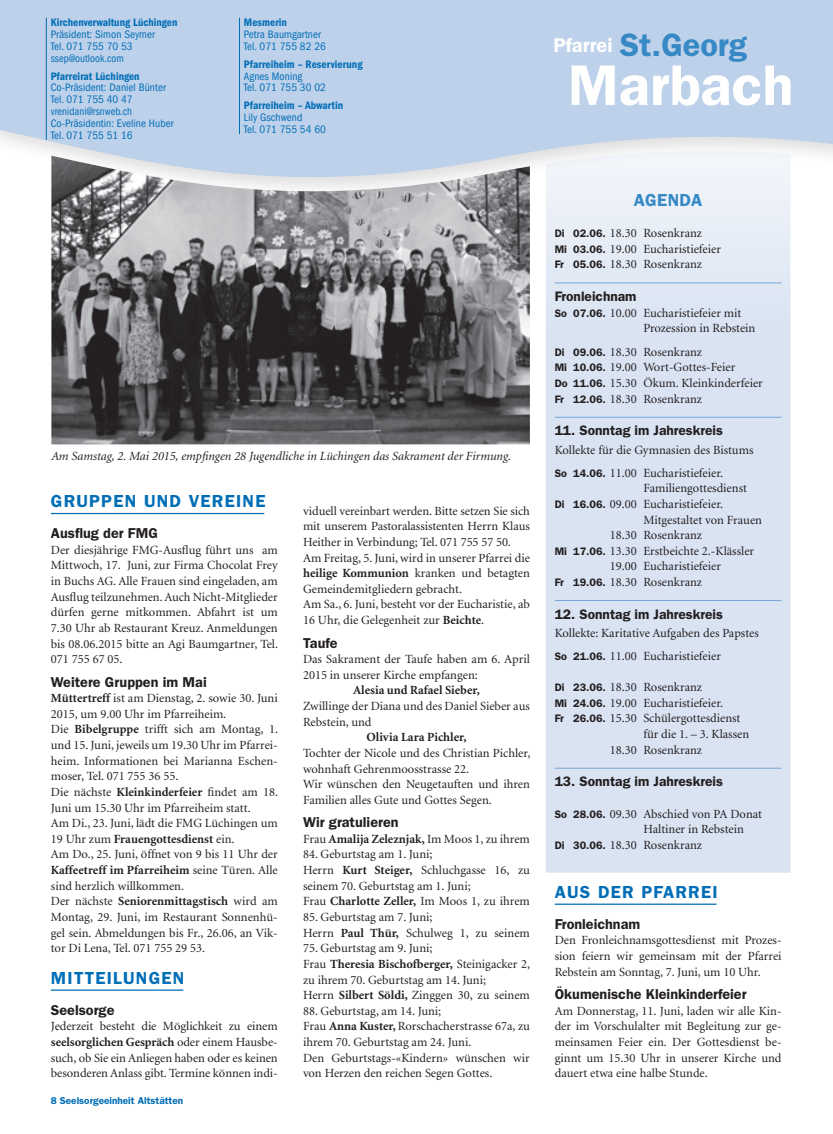
<style>
.page{position:relative;width:833px;height:1134px;background:#fff}
.page>*{position:absolute;margin:0;border:0;box-sizing:border-box;transform-origin:0 0}
.t1{font:600 57.5px "Franklin Gothic LT";color:#fff}
.t2{font:600 32.5px "Franklin Gothic LT";color:#3689c5}
.t3{font:600 17.5px "Franklin Gothic LT";letter-spacing:.07em;color:#006eb6}
.t4{font:600 17.5px "Franklin Gothic LT";letter-spacing:.02em;color:#3689c5}
.t5{font:600 14.38px "Franklin Gothic LT";color:#231f20}
.t6{font:600 13.75px "Franklin Gothic LT";color:#231f20}
.t7{font:12.5px/15.6px "Minion LT";color:#231f20}
.t8{font:italic 12.5px "Minion LT";color:#231f20}
.t9{font:700 12.5px "Minion LT";color:#231f20}
.t10{font:condensed 11.25px/11.9px "Franklin Gothic LT";letter-spacing:.005em;color:#006eb6}
.t11{font:600 condensed 11.25px "Franklin Gothic LT";letter-spacing:.005em;color:#006eb6}
.t12{font:600 10px "Franklin Gothic LT";color:#006eb6}
.s1{font-weight:700}
.s2{font-size:20px;color:#fff}
.s3{font-family:"Franklin Gothic LT";font-weight:600;font-size:10.88px}
</style>
<div class="page">
<div style="left:0;top:0;width:833px;height:165px;background:#bed1ea"></div>
<hr style="left:46px;top:18px;width:1px;height:122px;background:#006eb6">
<hr style="left:239px;top:18px;width:1px;height:116px;background:#006eb6">
<svg style="left:546px;top:149px;width:244px;height:724px;background:#dce5f2"></svg>
<hr style="left:51px;top:513px;width:213px;height:1px;background:#006eb6">
<hr style="left:51px;top:989px;width:132px;height:2px;background:#006eb6">
<img style="left:51px;top:156px;width:479px;height:288px">
<hr style="left:555px;top:903px;width:161px;height:2px;background:#006eb6">
<hr style="left:555px;top:282px;width:226px;height:1px;background:#76a5d4">
<hr style="left:555px;top:417px;width:226px;height:1px;background:#76a5d4">
<hr style="left:555px;top:600px;width:226px;height:1px;background:#76a5d4">
<hr style="left:555px;top:768px;width:226px;height:1px;background:#76a5d4">
<p class="t11" style="left:51px;top:16px;width:128px">Kirchenverwaltung Lüchingen</p>
<p class="t10" style="left:51px;top:28px;width:106px">Präsident: Simon Seymer<br>Tel. 071 755 70 53 ssep@outlook.com</p>
<p class="t11" style="left:51px;top:69px;width:90px">Pfarreirat Lüchingen</p>
<p class="t10" style="left:51px;top:82px;width:124px">Co-Präsident: Daniel Bünter<br>Tel. 071 755 40 47 vrenidani@rsnweb.ch<br>Co-Präsidentin: Eveline Huber<br>Tel. 071 755 51 16</p>
<p class="t11" style="left:244px;top:16px;width:44px">Mesmerin</p>
<p class="t10" style="left:244px;top:28px;width:83px">Petra Baumgartner<br>Tel. 071 755 82 26</p>
<p class="t11" style="left:244px;top:58px;width:120px">Pfarreiheim – Reservierung</p>
<p class="t10" style="left:244px;top:70px;width:83px">Agnes Moning<br>Tel. 071 755 30 02</p>
<p class="t11" style="left:244px;top:99px;width:101px">Pfarreiheim – Abwartin</p>
<p class="t10" style="left:244px;top:112px;width:83px">Lily Gschwend<br>Tel. 071 755 54 60</p>
<p class="t8" style="left:51px;top:450px;width:461px">Am Samstag, 2. Mai 2015, empfingen 28 Jugendliche in Lüchingen das Sakrament der Firmung.</p>
<h3 class="t3" style="left:51px;top:490px;width:216px">GRUPPEN UND VEREINE</h3>
<p class="t5" style="left:51px;top:525px;width:108px">Ausflug der FMG</p>
<p class="t7" style="left:51px;top:542px;width:229px;text-align:justify">Der diesjährige FMG-Ausflug führt uns am Mittwoch, 17. Juni, zur Firma Chocolat Frey in Buchs AG. Alle Frauen sind eingeladen, am Ausflug teilzunehmen. Auch Nicht-Mitglieder dürfen gerne mitkommen. Abfahrt ist um 7.30 Uhr ab Restaurant Kreuz. Anmeldungen bis 08.06.2015 bitte an Agi Baumgartner, Tel.<br>071 755 67 05.</p>
<p class="t5" style="left:51px;top:673px;width:157px">Weitere Gruppen im Mai</p>
<p class="t7" style="left:51px;top:691px;width:229px"><span class="s1">Müttertreff</span> ist am Dienstag, 2. sowie 30. Juni 2015, um 9.00 Uhr im Pfarreiheim.<br>Die <span class="s1">Bibelgruppe</span> trifft sich am Montag, 1. und 15. Juni, jeweils um 19.30 Uhr im Pfarrei&shy;heim. Informationen bei Marianna Eschen&shy;moser, Tel. 071 755 36 55.<br>Die nächste <span class="s1">Kleinkinderfeier</span> findet am 18.<br>Juni um 15.30 Uhr im Pfarreiheim statt.<br>Am Di., 23. Juni, lädt die FMG Lüchingen um 19 Uhr zum <span class="s1">Frauengottesdienst</span> ein.<br>Am Do., 25. Juni, öffnet von 9 bis 11 Uhr der <span class="s1">Kaffeetreff im Pfarreiheim</span> seine Türen. Alle sind herzlich willkommen.<br>Der nächste <span class="s1">Seniorenmittagstisch</span> wird am Montag, 29. Juni, im Restaurant Sonnenhü&shy;gel sein. Abmeldungen bis Fr., 26.06, an Vik&shy;tor Di Lena, Tel. 071 755 29 53.</p>
<h3 class="t3" style="left:51px;top:967px;width:135px">MITTEILUNGEN</h3>
<p class="t5" style="left:51px;top:1001px;width:65px">Seelsorge</p>
<p class="t7" style="left:51px;top:1019px;width:228px;text-align:justify">Jederzeit besteht die Möglichkeit zu einem <span class="s1">seelsorglichen Gespräch</span> oder einem Hausbe&shy;such, ob Sie ein Anliegen haben oder es keinen besonderen Anlass gibt. Termine können indi-</p>
<p class="t12" style="left:51px;top:1094px;width:134px">8 Seelsorgeeinheit Altstätten</p>
<p class="t7" style="left:303px;top:503px;width:228px">viduell vereinbart werden. Bitte setzen Sie sich mit unserem Pastoralassistenten Herrn Klaus Heither in Verbindung; Tel. 071 755 57 50.<br>Am Freitag, 5. Juni, wird in unserer Pfarrei die <span class="s1">heilige Kommunion</span> kranken und betagten Gemeindemitgliedern gebracht.<br>Am Sa., 6. Juni, besteht vor der Eucharistie, ab 16 Uhr, die Gelegenheit zur <span class="s1">Beichte</span>.</p>
<p class="t5" style="left:303px;top:634px;width:36px">Taufe</p>
<p class="t7" style="left:303px;top:652px;width:228px">Das Sakrament der Taufe haben am 6. April<br>2015 in unserer Kirche empfangen:</p>
<p class="t9" style="left:353px;top:684px;width:128px">Alesia und Rafael Sieber,</p>
<p class="t7" style="left:303px;top:699px;width:228px">Zwillinge der Diana und des Daniel Sieber aus<br>Rebstein, und</p>
<p class="t9" style="left:366px;top:731px;width:101px">Olivia Lara Pichler,</p>
<p class="t7" style="left:303px;top:745px;width:229px">Tochter der Nicole und des Christian Pichler, wohnhaft Gehrenmoosstrasse 22.<br>Wir wünschen den Neugetauften und ihren Familien alles Gute und Gottes Segen.</p>
<p class="t5" style="left:303px;top:814px;width:97px">Wir gratulieren</p>
<p class="t7" style="left:303px;top:831px;width:228px">Frau <span class="s1">Amalija Zeleznjak,</span> Im Moos 1, zu ihrem</p>
<p class="t7" style="left:303px;top:847px;width:228px">84. Geburtstag am 1. Juni;<br>Herrn <span class="s1">Kurt Steiger,</span> Schluchgasse 16, zu seinem 70. Geburtstag am 1. Juni;<br>Frau <span class="s1">Charlotte Zeller,</span> Im Moos 1, zu ihrem</p>
<p class="t7" style="left:303px;top:910px;width:228px">85. Geburtstag am 7. Juni;<br>Herrn <span class="s1">Paul Thür,</span> Schulweg 1, zu seinem</p>
<p class="t7" style="left:303px;top:941px;width:229px">75. Geburtstag am 9. Juni;<br>Frau <span class="s1">Theresia Bischofberger,</span> Steinigacker 2, zu ihrem 70. Geburtstag am 14. Juni;<br>Herrn <span class="s1">Silbert Söldi,</span> Zinggen 30, zu seinem</p>
<p class="t7" style="left:303px;top:1003px;width:228px">88. Geburtstag, am 14. Juni;<br>Frau <span class="s1">Anna Kuster,</span> Rorschacherstrasse 67a, zu ihrem 70. Geburtstag am 24. Juni.<br>Den Geburtstags-«Kindern» wünschen wir von Herzen den reichen Segen Gottes.</p>
<h2 class="t2" style="left:553px;top:26px;width:195px"><span class="s2">Pfarrei</span> St.Georg</h2>
<h1 class="t1" style="left:568px;top:51px;width:227px">Marbach</h1>
<h3 class="t4" style="left:634px;top:190px;width:70px">AGENDA</h3>
<p class="t7" style="left:555px;top:226px;width:168px"><span class="s3">Di 02.06.</span> 18.30 Rosenkranz<br><span class="s3">Mi 03.06.</span> 19.00 Eucharistiefeier<br><span class="s3">Fr 05.06.</span> 18.30 Rosenkranz</p>
<p class="t6" style="left:555px;top:288px;width:83px">Fronleichnam</p>
<p class="t7" style="left:643px;top:305px;width:113px;text-indent:-89px"><span class="s3">So 07.06.</span> 10.00 Eucharistiefeier mit<br>Prozession in Rebstein</p>
<p class="t7" style="left:555px;top:344px;width:210px"><span class="s3">Di 09.06.</span> 18.30 Rosenkranz<br><span class="s3">Mi 10.06.</span> 19.00 Wort-Gottes-Feier<br><span class="s3">Do 11.06.</span> 15.30 Ökum. Kleinkinderfeier<br><span class="s3">Fr 12.06.</span> 18.30 Rosenkranz</p>
<p class="t6" style="left:555px;top:423px;width:170px">11. Sonntag im Jahreskreis</p>
<p class="t7" style="left:555px;top:439px;width:200px;line-height:22.8px">Kollekte für die Gymnasien des Bistums<br><span class="s3">So 14.06.</span> 11.00 Eucharistiefeier.</p>
<p class="t7" style="left:643px;top:481px;width:105px">Familiengottesdienst</p>
<p class="t7" style="left:555px;top:496px;width:170px"><span class="s3">Di 16.06.</span> 09.00 Eucharistiefeier.</p>
<p class="t7" style="left:643px;top:512px;width:120px">Mitgestaltet von Frauen</p>
<p class="t7" style="left:609px;top:528px;width:94px">18.30 Rosenkranz</p>
<p class="t7" style="left:555px;top:543px;width:201px"><span class="s3">Mi 17.06.</span> 13.30 Erstbeichte 2.-Klässler</p>
<p class="t7" style="left:609px;top:559px;width:113px">19.00 Eucharistiefeier</p>
<p class="t7" style="left:555px;top:575px;width:149px"><span class="s3">Fr 19.06.</span> 18.30 Rosenkranz</p>
<p class="t6" style="left:555px;top:606px;width:170px">12. Sonntag im Jahreskreis</p>
<p class="t7" style="left:555px;top:622px;width:206px;line-height:22.8px">Kollekte: Karitative Aufgaben des Papstes<br><span class="s3">So 21.06.</span> 11.00 Eucharistiefeier</p>
<p class="t7" style="left:555px;top:680px;width:149px"><span class="s3">Di 23.06.</span> 18.30 Rosenkranz</p>
<p class="t7" style="left:555px;top:695px;width:170px"><span class="s3">Mi 24.06.</span> 19.00 Eucharistiefeier.</p>
<p class="t7" style="left:555px;top:711px;width:187px"><span class="s3">Fr 26.06.</span> 15.30 Schülergottesdienst</p>
<p class="t7" style="left:643px;top:727px;width:107px">für die 1. – 3. Klassen</p>
<p class="t7" style="left:609px;top:742px;width:94px">18.30 Rosenkranz</p>
<p class="t6" style="left:555px;top:774px;width:170px">13. Sonntag im Jahreskreis</p>
<p class="t7" style="left:555px;top:806px;width:209px"><span class="s3">So 28.06.</span> 09.30 Abschied von PA Donat</p>
<p class="t7" style="left:643px;top:822px;width:102px">Haltiner in Rebstein</p>
<p class="t7" style="left:555px;top:837px;width:149px"><span class="s3">Di 30.06.</span> 18.30 Rosenkranz</p>
<h3 class="t3" style="left:555px;top:881px;width:164px">AUS DER PFARREI</h3>
<p class="t5" style="left:555px;top:915px;width:87px">Fronleichnam</p>
<p class="t7" style="left:555px;top:933px;width:228px;text-align:justify">Den Fronleichnamsgottesdienst mit Prozes&shy;sion feiern wir gemeinsam mit der Pfarrei Rebstein am Sonntag, 7. Juni, um 10 Uhr.</p>
<p class="t5" style="left:555px;top:986px;width:193px">Ökumenische Kleinkinderfeier</p>
<p class="t7" style="left:555px;top:1003px;width:228px;text-align:justify">Am Donnerstag, 11. Juni, laden wir alle Kin&shy;der im Vorschulalter mit Begleitung zur ge&shy;meinsamen Feier ein. Der Gottesdienst be&shy;ginnt um 15.30 Uhr in unserer Kirche und dauert etwa eine halbe Stunde.</p>
</div>
